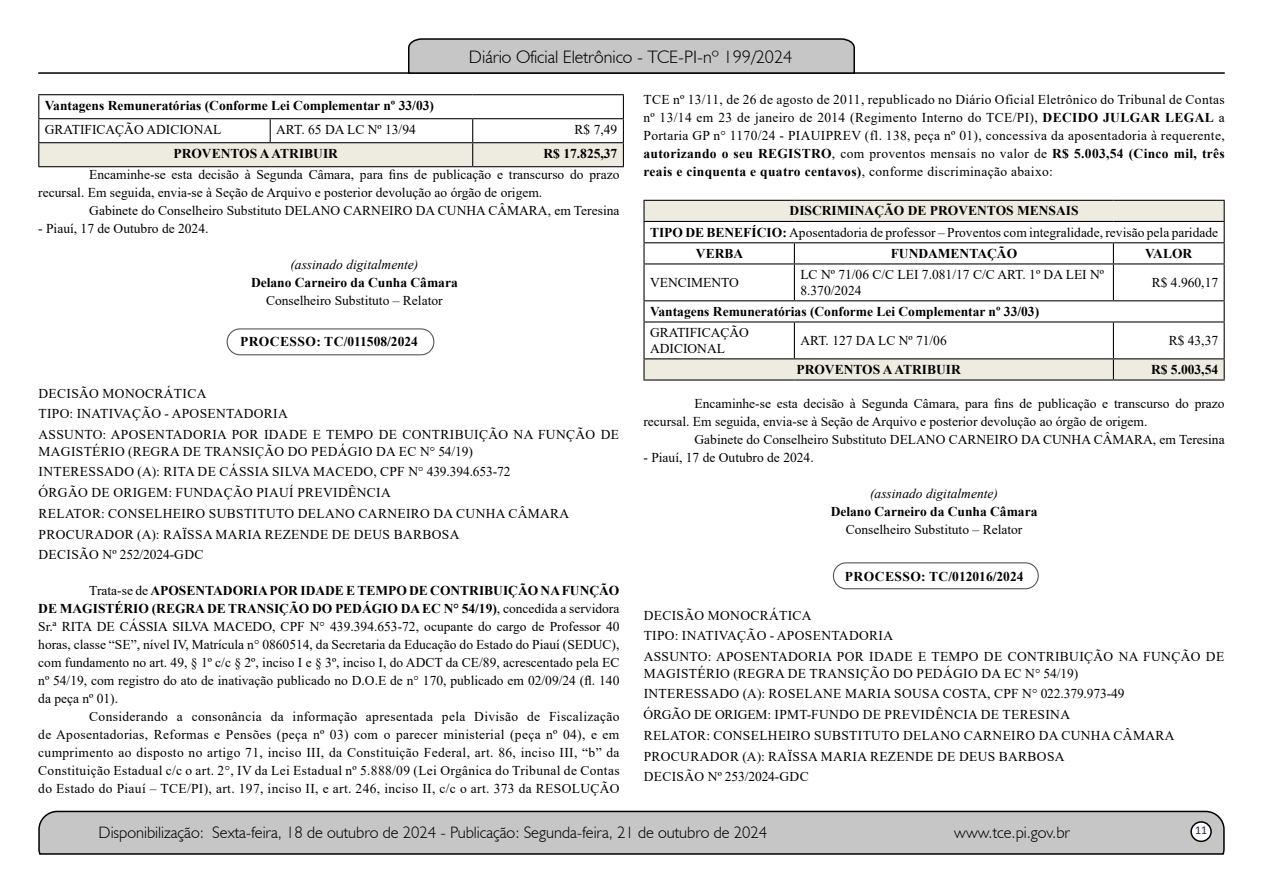
<style>
.page{position:relative;width:1263px;height:893px;background:#fff}
.page>*{position:absolute;margin:0;border:0;box-sizing:border-box;transform-origin:0 0}
.t1{font:300 18px "Humanist 521 BT";color:#000}
.t2{font:300 16.5px "Humanist 521 BT";color:#000}
.t3{font:13.5px/18px "Times New Roman";color:#000}
.t4{font:13.5px/20.7px "Times New Roman";letter-spacing:.025em;color:#000}
.t5{font:700 13.5px "Times New Roman";color:#000}
.t6{font:700 13.5px "Times New Roman";letter-spacing:.02em;color:#000}
.t7{font:italic 13.5px "Times New Roman";color:#000}
.t8{font:12px "Calibri";color:#212d4c}
.s1{font-weight:700}
</style>
<div class="page">
<svg style="left:38px;top:810px;width:1187px;height:45px;background:#b9b9b9"></svg>
<div style="left:1191px;top:822px;width:20px;height:19px;background:#fff;border-radius:50%"></div>
<div style="left:1190px;top:821px;width:22px;height:21px;border:2px solid #000;border-radius:50%"></div>
<hr style="left:38px;top:72px;width:1187px;height:2px;background:#000">
<svg style="left:407px;top:38px;width:449px;height:36px;background:#b4b4b4"></svg>
<hr style="left:38px;top:94px;width:232px;height:1px;background:#000">
<hr style="left:270px;top:94px;width:203px;height:1px;background:#000">
<hr style="left:473px;top:94px;width:151px;height:1px;background:#000">
<svg style="left:38px;top:95px;width:586px;height:71px"></svg>
<hr style="left:38px;top:166px;width:232px;height:1px;background:#000">
<hr style="left:270px;top:166px;width:203px;height:1px;background:#000">
<hr style="left:473px;top:166px;width:151px;height:1px;background:#000">
<div style="left:227px;top:328px;width:207px;height:27px;border:1px solid #575756;border-radius:13px"></div>
<svg style="left:644px;top:201px;width:580px;height:178px"></svg>
<hr style="left:643px;top:200px;width:151px;height:1px;background:#000">
<hr style="left:794px;top:200px;width:319px;height:1px;background:#000">
<hr style="left:1113px;top:200px;width:112px;height:1px;background:#000">
<hr style="left:643px;top:221px;width:151px;height:1px;background:#000">
<hr style="left:794px;top:221px;width:319px;height:1px;background:#000">
<hr style="left:1113px;top:221px;width:112px;height:1px;background:#000">
<hr style="left:643px;top:242px;width:151px;height:1px;background:#000">
<svg style="left:643px;top:201px;width:1px;height:62px"></svg>
<hr style="left:794px;top:242px;width:319px;height:1px;background:#000">
<svg style="left:794px;top:243px;width:1px;height:20px"></svg>
<hr style="left:1113px;top:242px;width:112px;height:1px;background:#000">
<svg style="left:1113px;top:243px;width:1px;height:20px"></svg>
<svg style="left:1224px;top:201px;width:1px;height:62px"></svg>
<hr style="left:643px;top:263px;width:151px;height:1px;background:#000">
<hr style="left:643px;top:264px;width:1px;height:36px;background:#000">
<hr style="left:794px;top:263px;width:319px;height:1px;background:#000">
<hr style="left:794px;top:264px;width:1px;height:36px;background:#000">
<hr style="left:1113px;top:263px;width:112px;height:1px;background:#000">
<hr style="left:1113px;top:264px;width:1px;height:36px;background:#000">
<hr style="left:1224px;top:264px;width:1px;height:36px;background:#000">
<hr style="left:643px;top:300px;width:151px;height:1px;background:#000">
<svg style="left:643px;top:301px;width:1px;height:20px"></svg>
<hr style="left:794px;top:300px;width:319px;height:1px;background:#000">
<hr style="left:1113px;top:300px;width:112px;height:1px;background:#000">
<svg style="left:1224px;top:301px;width:1px;height:20px"></svg>
<hr style="left:643px;top:321px;width:151px;height:1px;background:#000">
<hr style="left:643px;top:322px;width:1px;height:36px;background:#000">
<hr style="left:794px;top:321px;width:319px;height:1px;background:#000">
<hr style="left:794px;top:322px;width:1px;height:36px;background:#000">
<hr style="left:1113px;top:321px;width:112px;height:1px;background:#000">
<hr style="left:1113px;top:322px;width:1px;height:36px;background:#000">
<hr style="left:1224px;top:322px;width:1px;height:36px;background:#000">
<hr style="left:643px;top:358px;width:151px;height:1px;background:#000">
<svg style="left:643px;top:359px;width:1px;height:20px"></svg>
<hr style="left:794px;top:358px;width:319px;height:1px;background:#000">
<hr style="left:1113px;top:358px;width:112px;height:1px;background:#000">
<svg style="left:1113px;top:359px;width:1px;height:20px"></svg>
<svg style="left:1224px;top:359px;width:1px;height:20px"></svg>
<hr style="left:643px;top:379px;width:151px;height:2px;background:#000">
<hr style="left:794px;top:379px;width:319px;height:2px;background:#000">
<hr style="left:1113px;top:379px;width:112px;height:2px;background:#000">
<div style="left:833px;top:562px;width:206px;height:27px;border:1px solid #575756;border-radius:13px"></div>
<h1 class="t1" style="left:469px;top:46px;width:325px">Diário Oficial Eletrônico - TCE-PI-nº 199/2024</h1>
<p class="t5" style="left:45px;top:96px;width:391px">Vantagens Remuneratórias (Conforme Lei Complementar nº 33/03)</p>
<p class="t3" style="left:45px;top:120px;width:178px">GRATIFICAÇÃO ADICIONAL</p>
<p class="t3" style="left:276px;top:120px;width:141px">ART. 65 DA LC Nº 13/94</p>
<p class="t3" style="left:575px;top:120px;width:44px">R$ 7,49</p>
<p class="t5" style="left:173px;top:144px;width:166px">PROVENTOS A ATRIBUIR</p>
<p class="t5" style="left:543px;top:144px;width:75px">R$ 17.825,37</p>
<p class="t3" style="left:38px;top:165px;width:583px;text-indent:51px">Encaminhe-se esta decisão à Segunda Câmara, para fins de publicação e transcurso do prazo recursal. Em seguida, envia-se à Seção de Arquivo e posterior devolução ao órgão de origem.</p>
<p class="t3" style="left:89px;top:201px;width:532px">Gabinete do Conselheiro Substituto DELANO CARNEIRO DA CUNHA CÂMARA, em Teresina</p>
<p class="t3" style="left:38px;top:219px;width:172px">- Piauí, 17 de Outubro de 2024.</p>
<p class="t7" style="left:290px;top:255px;width:129px">(assinado digitalmente)</p>
<p class="t5" style="left:251px;top:273px;width:208px">Delano Carneiro da Cunha Câmara</p>
<p class="t3" style="left:266px;top:291px;width:178px">Conselheiro Substituto – Relator</p>
<p class="t6" style="left:240px;top:332px;width:179px">PROCESSO: TC/011508/2024</p>
<p class="t4" style="left:38px;top:382px;width:582px">DECISÃO MONOCRÁTICA<br>TIPO: INATIVAÇÃO - APOSENTADORIA<br>ASSUNTO: APOSENTADORIA POR IDADE E TEMPO DE CONTRIBUIÇÃO NA FUNÇÃO DE</p>
<p class="t4" style="left:38px;top:440px;width:532px">MAGISTÉRIO (REGRA DE TRANSIÇÃO DO PEDÁGIO DA EC N° 54/19)<br>INTERESSADO (A): RITA DE CÁSSIA SILVA MACEDO, CPF N° 439.394.653-72<br>ÓRGÃO DE ORIGEM: FUNDAÇÃO PIAUÍ PREVIDÊNCIA<br>RELATOR: CONSELHEIRO SUBSTITUTO DELANO CARNEIRO DA CUNHA CÂMARA PROCURADOR (A): RAÏSSA MARIA REZENDE DE DEUS BARBOSA<br>DECISÃO Nº 252/2024-GDC</p>
<p class="t3" style="left:38px;top:581px;width:583px;text-align:justify;text-indent:51px">Trata-se de <span class="s1">APOSENTADORIA POR IDADE E TEMPO DE CONTRIBUIÇÃO NA FUNÇÃO DE MAGISTÉRIO (REGRA DE TRANSIÇÃO DO PEDÁGIO DA EC N° 54/19)</span>, concedida a servidora Sr.ª RITA DE CÁSSIA SILVA MACEDO, CPF N° 439.394.653-72, ocupante do cargo de Professor 40 horas, classe “SE”, nível IV, Matrícula n° 0860514, da Secretaria da Educação do Estado do Piauí (SEDUC), com fundamento no art. 49, § 1º c/c § 2º, inciso I e § 3º, inciso I, do ADCT da CE/89, acrescentado pela EC nº 54/19, com registro do ato de inativação publicado no D.O.E de n° 170, publicado em 02/09/24 (fl. 140 da peça nº 01).</p>
<p class="t3" style="left:38px;top:707px;width:583px;text-align:justify;text-indent:51px">Considerando a consonância da informação apresentada pela Divisão de Fiscalização de Aposentadorias, Reformas e Pensões (peça nº 03) com o parecer ministerial (peça nº 04), e em cumprimento ao disposto no artigo 71, inciso III, da Constituição Federal, art. 86, inciso III, “b” da Constituição Estadual c/c o art. 2°, IV da Lei Estadual nº 5.888/09 (Lei Orgânica do Tribunal de Contas do Estado do Piauí – TCE/PI), art. 197, inciso II, e art. 246, inciso II, c/c o art. 373 da RESOLUÇÃO</p>
<p class="t3" style="left:643px;top:90px;width:583px;text-align:justify">TCE nº 13/11, de 26 de agosto de 2011, republicado no Diário Oficial Eletrônico do Tribunal de Contas nº 13/14 em 23 de janeiro de 2014 (Regimento Interno do TCE/PI), <span class="s1">DECIDO JULGAR LEGAL</span> a Portaria GP n° 1170/24 - PIAUIPREV (fl. 138, peça nº 01), concessiva da aposentadoria à requerente, <span class="s1">autorizando o seu REGISTRO</span>, com proventos mensais no valor de <span class="s1">R$ 5.003,54 (Cinco mil, três reais e cinquenta e quatro centavos)</span>, conforme discriminação abaixo:</p>
<p class="t5" style="left:790px;top:201px;width:290px">DISCRIMINAÇÃO DE PROVENTOS MENSAIS</p>
<p class="t3" style="left:650px;top:223px;width:570px"><span class="s1">TIPO DE BENEFÍCIO:</span> Aposentadoria de professor – Proventos com integralidade, revisão pela paridade</p>
<p class="t5" style="left:696px;top:244px;width:49px">VERBA</p>
<p class="t5" style="left:891px;top:244px;width:128px">FUNDAMENTAÇÃO</p>
<p class="t5" style="left:1145px;top:244px;width:49px">VALOR</p>
<p class="t3" style="left:650px;top:273px;width:90px">VENCIMENTO</p>
<p class="t3" style="left:800px;top:267px;width:305px;line-height:15.6px">LC Nº 71/06 C/C LEI 7.081/17 C/C ART. 1º DA LEI Nº<br>8.370/2024</p>
<p class="t3" style="left:1152px;top:273px;width:68px">R$ 4.960,17</p>
<p class="t5" style="left:650px;top:302px;width:391px">Vantagens Remuneratórias (Conforme Lei Complementar nº 33/03)</p>
<p class="t3" style="left:650px;top:325px;width:101px;line-height:15.6px">GRATIFICAÇÃO<br>ADICIONAL</p>
<p class="t3" style="left:800px;top:331px;width:148px">ART. 127 DA LC Nº 71/06</p>
<p class="t3" style="left:1169px;top:331px;width:51px">R$ 43,37</p>
<p class="t5" style="left:796px;top:360px;width:166px">PROVENTOS A ATRIBUIR</p>
<p class="t5" style="left:1151px;top:360px;width:69px">R$ 5.003,54</p>
<p class="t3" style="left:643px;top:394px;width:583px;text-indent:51px">Encaminhe-se esta decisão à Segunda Câmara, para fins de publicação e transcurso do prazo recursal. Em seguida, envia-se à Seção de Arquivo e posterior devolução ao órgão de origem.</p>
<p class="t3" style="left:694px;top:430px;width:532px">Gabinete do Conselheiro Substituto DELANO CARNEIRO DA CUNHA CÂMARA, em Teresina</p>
<p class="t3" style="left:643px;top:448px;width:172px">- Piauí, 17 de Outubro de 2024.</p>
<p class="t7" style="left:870px;top:484px;width:129px">(assinado digitalmente)</p>
<p class="t5" style="left:831px;top:501px;width:208px">Delano Carneiro da Cunha Câmara</p>
<p class="t3" style="left:846px;top:520px;width:178px">Conselheiro Substituto – Relator</p>
<p class="t6" style="left:845px;top:567px;width:180px">PROCESSO: TC/012016/2024</p>
<p class="t4" style="left:644px;top:604px;width:582px">DECISÃO MONOCRÁTICA<br>TIPO: INATIVAÇÃO - APOSENTADORIA<br>ASSUNTO: APOSENTADORIA POR IDADE E TEMPO DE CONTRIBUIÇÃO NA FUNÇÃO DE</p>
<p class="t4" style="left:643px;top:662px;width:533px">MAGISTÉRIO (REGRA DE TRANSIÇÃO DO PEDÁGIO DA EC N° 54/19)<br>INTERESSADO (A): ROSELANE MARIA SOUSA COSTA, CPF N° 022.379.973-49<br>ÓRGÃO DE ORIGEM: IPMT-FUNDO DE PREVIDÊNCIA DE TERESINA<br>RELATOR: CONSELHEIRO SUBSTITUTO DELANO CARNEIRO DA CUNHA CÂMARA PROCURADOR (A): RAÏSSA MARIA REZENDE DE DEUS BARBOSA<br>DECISÃO Nº 253/2024-GDC</p>
<p class="t2" style="left:99px;top:822px;width:670px">Disponibilização: Sexta-feira, 18 de outubro de 2024 - Publicação: Segunda-feira, 21 de outubro de 2024</p>
<p class="t2" style="left:954px;top:822px;width:117px">www.tce.pi.gov.br</p>
<p class="t8" style="left:1195px;top:821px;width:14px">11</p>
</div>
